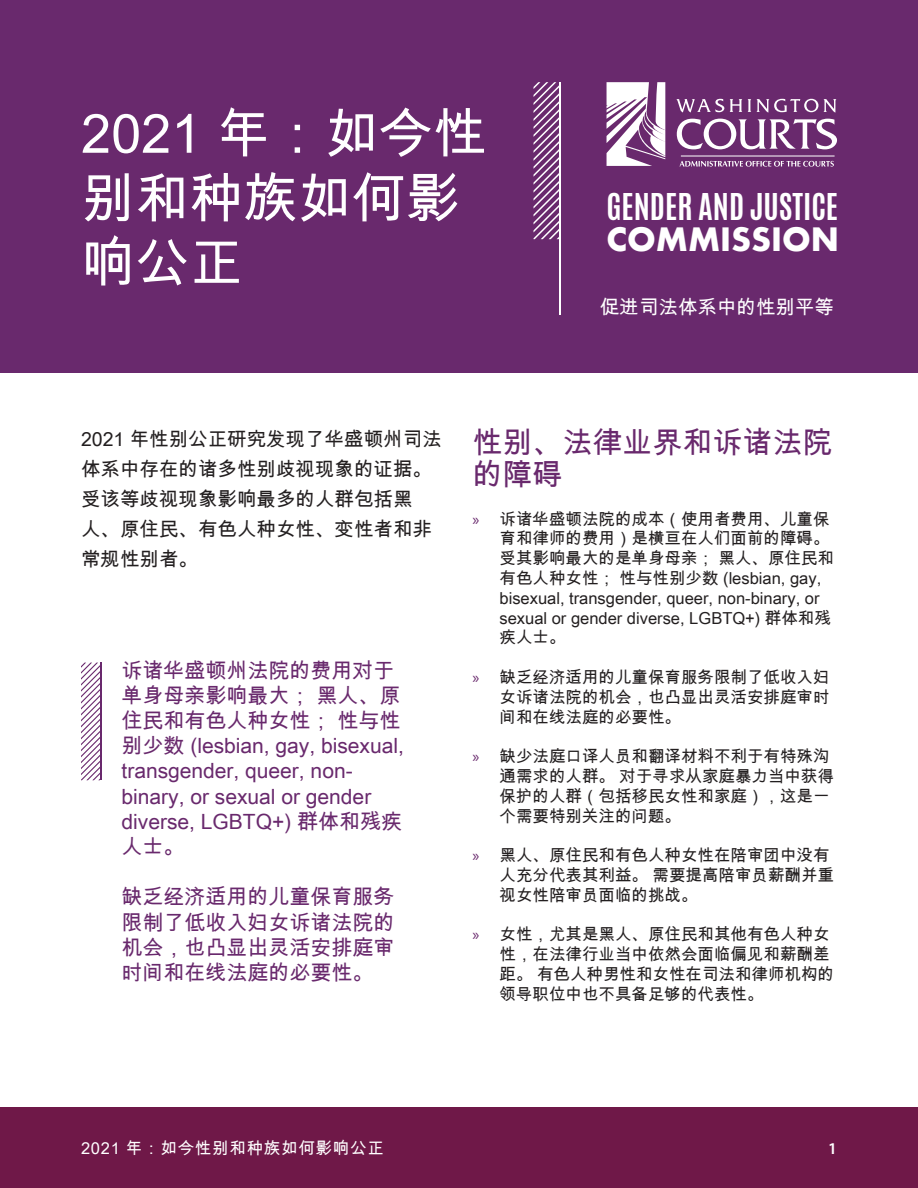
<style>
.page{position:relative;width:918px;height:1188px;background:#fff}
.page>*{position:absolute;margin:0;border:0;box-sizing:border-box;transform-origin:0 0}
.t1{font:54px/64.9px "Arial Unicode MS";color:#fff}
.t2{font:700 35.1px "Aharoni";color:#fff}
.t3{font:700 30.9px "Antonio";color:#fff}
.t4{font:30px/31.5px "Arial Unicode MS";color:#69296d}
.Myriad_Pro_12_Regula{font:21px/25.2px "Arial Unicode MS";color:#69296d}
.t5{font:19.5px/30px "Arial Unicode MS";color:#231f20}
.t6{font:19.5px "Arial Unicode MS";color:#fff}
.t7{font:16.5px/19.8px "Arial Unicode MS";color:#231f20}
.t8{font:16.5px "Arial Unicode MS";letter-spacing:.045em;color:#fff}
.t9{font:600 16.5px "Myriad Pro";color:#fff}
.s1{font-family:"Myriad Pro";color:#69296d}
</style>
<div class="page">
<div style="left:0;top:0;width:918px;height:373px;background:#69296d"></div>
<svg style="left:676px;top:99px;width:161px;height:50px"></svg>
<svg style="left:607px;top:82px;width:58px;height:84px"></svg>
<svg style="left:679px;top:161px;width:155px;height:6px"></svg>
<hr style="left:681px;top:156px;width:154px;height:1px;background:#fff">
<svg style="left:534px;top:82px;width:25px;height:157px"></svg>
<hr style="left:559px;top:82px;width:2px;height:232px;background:#fff">
<div style="left:0;top:1107px;width:918px;height:81px;background:#6f1848"></div>
<svg style="left:81px;top:663px;width:19px;height:117px"></svg>
<hr style="left:100px;top:663px;width:1px;height:117px;background:#69296d">
<p class="t1" style="left:81px;top:100px;width:407px">2021 年：如今性别和种族如何影响公正</p>
<p class="t3" style="left:607px;top:183px;width:233px">GENDER AND JUSTICE</p>
<p class="t2" style="left:607px;top:225px;width:234px">COMMISSION</p>
<p class="t6" style="left:600px;top:293px;width:235px">促进司法体系中的性别平等</p>
<p class="t5" style="left:81px;top:424px;width:362px">2021 年性别公正研究发现了华盛顿州司法体系中存在的诸多性别歧视现象的证据。受该等歧视现象影响最多的人群包括黑<br>人、原住民、有色人种女性、变性者和非常规性别者。</p>
<p class="Myriad_Pro_12_Regula" style="left:122px;top:657px;width:284px">诉诸华盛顿州法院的费用对于单身母亲影响最大； 黑人、原住民和有色人种女性； 性与性别少数 (lesbian, gay, bisexual, transgender, queer, non&shy;binary, or sexual or gender diverse, LGBTQ+) 群体和残疾人士。</p>
<p class="Myriad_Pro_12_Regula" style="left:122px;top:884px;width:274px;text-align:justify">缺乏经济适用的儿童保育服务限制了低收入妇女诉诸法院的机会，也凸显出灵活安排庭审时间和在线法庭的必要性。</p>
<p class="t4" style="left:472px;top:427px;width:361px">性别、法律业界和诉诸法院的障碍</p>
<p class="t7" style="left:500px;top:509px;width:336px;text-indent:-27px"><span class="s1">»</span> 诉诸华盛顿法院的成本（使用者费用、儿童保育和律师的费用）是横亘在人们面前的障碍。受其影响最大的是单身母亲； 黑人、原住民和有色人种女性； 性与性别少数 (lesbian, gay, bisexual, transgender, queer, non-binary, or sexual or gender diverse, LGBTQ+) 群体和残疾人士。</p>
<p class="t7" style="left:500px;top:667px;width:331px;text-align:justify;text-indent:-27px"><span class="s1">»</span> 缺乏经济适用的儿童保育服务限制了低收入妇女诉诸法院的机会，也凸显出灵活安排庭审时间和在线法庭的必要性。</p>
<p class="t7" style="left:500px;top:746px;width:336px;text-indent:-27px"><span class="s1">»</span> 缺少法庭口译人员和翻译材料不利于有特殊沟通需求的人群。 对于寻求从家庭暴力当中获得保护的人群（包括移民女性和家庭），这是一个需要特别关注的问题。</p>
<p class="t7" style="left:500px;top:845px;width:336px;text-indent:-27px"><span class="s1">»</span> 黑人、原住民和有色人种女性在陪审团中没有人充分代表其利益。 需要提高陪审员薪酬并重视女性陪审员面临的挑战。</p>
<p class="t7" style="left:500px;top:924px;width:336px;text-indent:-27px"><span class="s1">»</span> 女性，尤其是黑人、原住民和其他有色人种女性，在法律行业当中依然会面临偏见和薪酬差距。 有色人种男性和女性在司法和律师机构的领导职位中也不具备足够的代表性。</p>
<p class="t8" style="left:81px;top:1136px;width:304px">2021 年：如今性别和种族如何影响公正</p>
<p class="t9" style="left:828px;top:1138px;width:10px">1</p>
</div>
